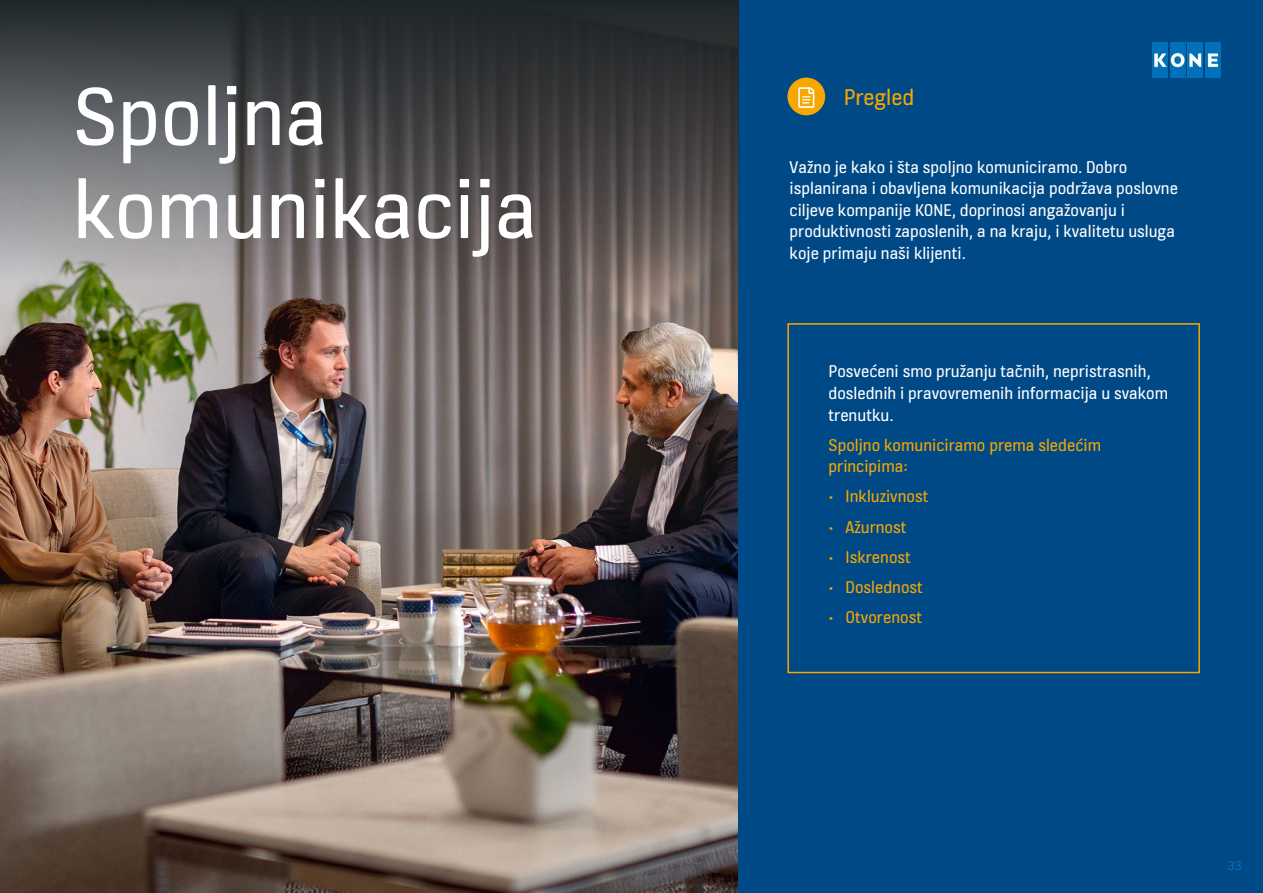
<style>
.page{position:relative;width:1263px;height:893px;background:#fff}
.page>*{position:absolute;margin:0;border:0;box-sizing:border-box;transform-origin:0 0}
.t1{font:88.5px/93px "KONE Information";color:#fff}
.t2{font:24px "KONE Information";color:#f6a800}
.t3{font:18px/21.6px "KONE Information";color:#fff}
.t4{font:18px/21.6px "KONE Information";color:#f6a800}
.t5{font:13.5px "KONE Information";color:#0071b9}
</style>
<div class="page">
<img style="left:0;top:281px;width:738px;height:612px">
<div style="left:738px;top:0;width:525px;height:893px;background:#004987"></div>
<div style="left:787px;top:78px;width:38px;height:37px;background:#f6a800;border-radius:50%"></div>
<svg style="left:798px;top:87px;width:16px;height:21px"></svg>
<div style="left:787px;top:323px;width:413px;height:350px;border:2px solid #f6a800"></div>
<svg style="left:0;top:0;width:738px;height:281px;background:#525153"></svg>
<img style="left:1152px;top:43px;width:68px;height:34px">
<h1 class="t1" style="left:73px;top:75px;width:466px">Spoljna komunikacija</h1>
<h2 class="t2" style="left:844px;top:80px;width:72px">Pregled</h2>
<p class="t3" style="left:790px;top:157px;width:390px">Važno je kako i šta spoljno komuniciramo. Dobro isplanirana i obavljena komunikacija podržava poslovne ciljeve kompanije KONE, doprinosi angažovanju i produktivnosti zaposlenih, a na kraju, i kvalitetu usluga koje primaju naši klijenti.</p>
<p class="t3" style="left:828px;top:362px;width:341px">Posvećeni smo pružanju tačnih, nepristrasnih, doslednih i pravovremenih informacija u svakom trenutku.</p>
<p class="t4" style="left:828px;top:435px;width:274px">Spoljno komuniciramo prema sledećim principima:</p>
<p class="t4" style="left:828px;top:487px;width:101px">• Inkluzivnost</p>
<p class="t4" style="left:828px;top:517px;width:79px">• Ažurnost</p>
<p class="t4" style="left:828px;top:547px;width:84px">• Iskrenost</p>
<p class="t4" style="left:828px;top:577px;width:96px">• Doslednost</p>
<p class="t4" style="left:828px;top:607px;width:95px">• Otvorenost</p>
<p class="t5" style="left:1228px;top:856px;width:15px">33</p>
</div>
